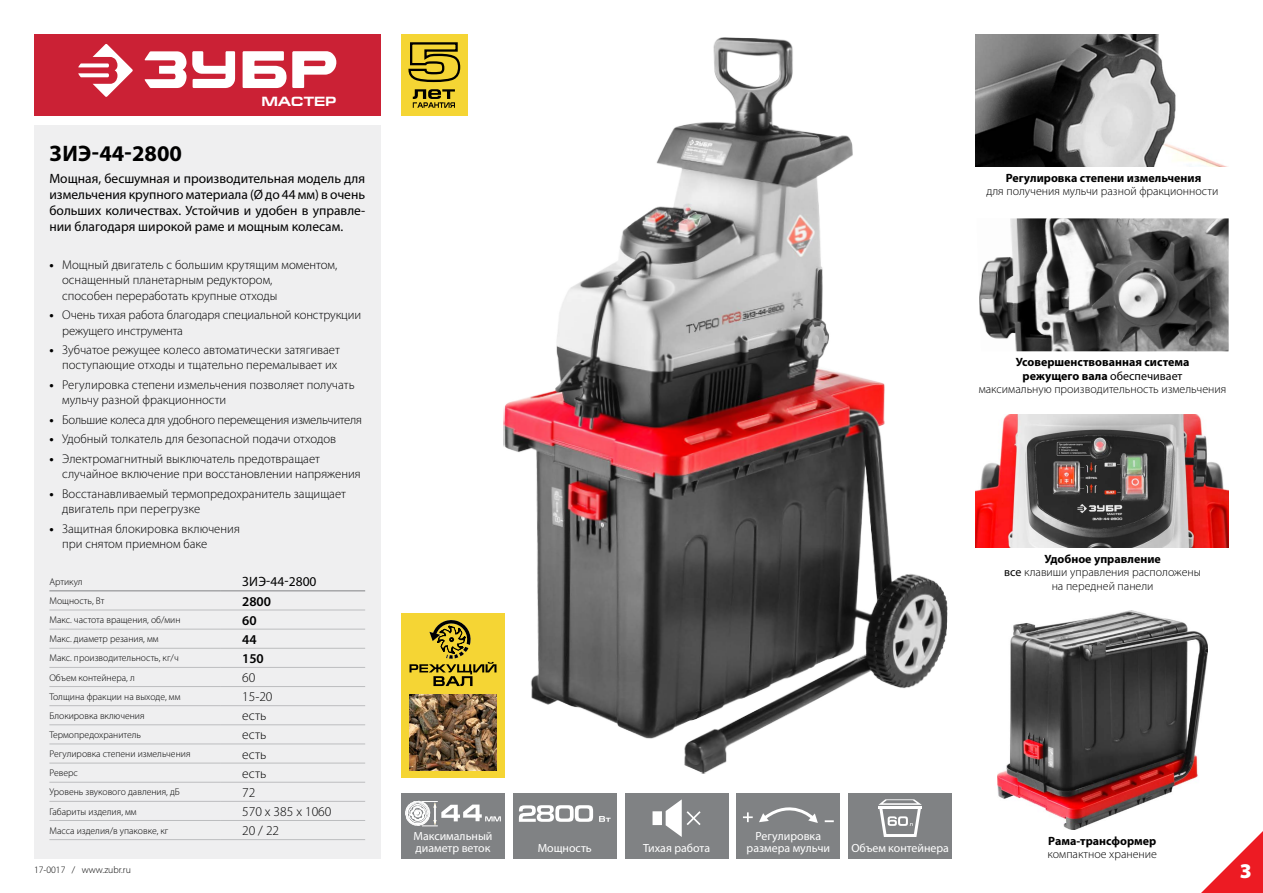
<style>
.page{position:relative;width:1263px;height:893px;background:#fff}
.page>*{position:absolute;margin:0;border:0;box-sizing:border-box;transform-origin:0 0}
.t1{font:700 22.5px "Myriad Pro";color:#000}
.t2{font:900 21px "Myriad Pro";color:#fff}
.t3{font:13.5px/16.2px "Myriad Pro";color:#000;text-align:justify}
.t4{font:300 13.5px "Myriad Pro";color:#000}
.t5{font:600 13.5px "Myriad Pro";color:#000}
.t6{font:700 13.5px "Europe Ext";color:#fff}
.t7{font:300 12.75px/15.3px "Myriad Pro";color:#000}
.t8{font:300 12.75px "Myriad Pro";letter-spacing:-.02em;color:#000}
.t9{font:300 12px/13.5px "Myriad Pro";color:#000;text-align:center}
.t10{font:700 12px "Myriad Pro";color:#000}
.t11{font:11.85px/11.2px "Myriad Pro";color:#fff;text-align:center}
.t12{font:300 9.75px "Myriad Pro";color:#000}
.s1{font-weight:700}
.s2{font-weight:400}
</style>
<div class="page">
<div style="left:34px;top:125px;width:347px;height:734px;background:#efeff0"></div>
<div style="left:34px;top:34px;width:347px;height:82px;background:#cb2135"></div>
<hr style="left:49px;top:590px;width:172px;height:1px;background:#808284">
<hr style="left:221px;top:590px;width:144px;height:1px;background:#808284">
<hr style="left:49px;top:610px;width:172px;height:1px;background:#bcbdbf">
<hr style="left:221px;top:610px;width:144px;height:1px;background:#bcbdbf">
<hr style="left:49px;top:629px;width:172px;height:1px;background:#bcbdbf">
<hr style="left:221px;top:629px;width:144px;height:1px;background:#bcbdbf">
<hr style="left:49px;top:648px;width:172px;height:1px;background:#bcbdbf">
<hr style="left:221px;top:648px;width:144px;height:1px;background:#bcbdbf">
<hr style="left:49px;top:667px;width:172px;height:1px;background:#bcbdbf">
<hr style="left:221px;top:667px;width:144px;height:1px;background:#bcbdbf">
<hr style="left:49px;top:686px;width:172px;height:1px;background:#bcbdbf">
<hr style="left:221px;top:686px;width:144px;height:1px;background:#bcbdbf">
<hr style="left:49px;top:705px;width:172px;height:1px;background:#bcbdbf">
<hr style="left:221px;top:705px;width:144px;height:1px;background:#bcbdbf">
<hr style="left:49px;top:724px;width:172px;height:1px;background:#bcbdbf">
<hr style="left:221px;top:724px;width:144px;height:1px;background:#bcbdbf">
<hr style="left:49px;top:744px;width:172px;height:1px;background:#bcbdbf">
<hr style="left:221px;top:744px;width:144px;height:1px;background:#bcbdbf">
<hr style="left:49px;top:763px;width:172px;height:1px;background:#bcbdbf">
<hr style="left:221px;top:763px;width:144px;height:1px;background:#bcbdbf">
<hr style="left:49px;top:782px;width:172px;height:1px;background:#bcbdbf">
<hr style="left:221px;top:782px;width:144px;height:1px;background:#bcbdbf">
<hr style="left:49px;top:801px;width:172px;height:1px;background:#bcbdbf">
<hr style="left:221px;top:801px;width:144px;height:1px;background:#bcbdbf">
<hr style="left:49px;top:820px;width:172px;height:1px;background:#bcbdbf">
<hr style="left:221px;top:820px;width:144px;height:1px;background:#bcbdbf">
<hr style="left:49px;top:839px;width:172px;height:1px;background:#bcbdbf">
<hr style="left:221px;top:839px;width:144px;height:1px;background:#bcbdbf">
<svg style="left:78px;top:44px;width:55px;height:53px"></svg>
<svg style="left:144px;top:51px;width:192px;height:37px"></svg>
<svg style="left:1201px;top:831px;width:62px;height:62px"></svg>
<img style="left:503px;top:37px;width:445px;height:737px">
<img style="left:976px;top:415px;width:252px;height:133px">
<img style="left:997px;top:610px;width:211px;height:220px">
<img style="left:976px;top:34px;width:252px;height:133px">
<div style="left:848px;top:794px;width:104px;height:65px;background:#808284"></div>
<svg style="left:878px;top:799px;width:44px;height:38px"></svg>
<div style="left:736px;top:794px;width:104px;height:65px;background:#808284"></div>
<svg style="left:743px;top:812px;width:10px;height:10px"></svg>
<svg style="left:825px;top:820px;width:9px;height:2px"></svg>
<svg style="left:759px;top:807px;width:59px;height:16px"></svg>
<div style="left:401px;top:794px;width:104px;height:65px;background:#808284"></div>
<svg style="left:405px;top:801px;width:96px;height:26px"></svg>
<div style="left:625px;top:794px;width:103px;height:65px;background:#808284"></div>
<svg style="left:652px;top:799px;width:49px;height:38px"></svg>
<div style="left:513px;top:794px;width:104px;height:65px;background:#808284"></div>
<svg style="left:599px;top:816px;width:12px;height:6px"></svg>
<svg style="left:519px;top:805px;width:74px;height:17px"></svg>
<div style="left:401px;top:34px;width:67px;height:82px;background:#f5d534"></div>
<svg style="left:408px;top:42px;width:53px;height:41px"></svg>
<svg style="left:413px;top:89px;width:42px;height:19px"></svg>
<img style="left:979px;top:218px;width:249px;height:133px">
<div style="left:401px;top:613px;width:104px;height:165px;background:#f5d534"></div>
<img style="left:410px;top:694px;width:86px;height:76px">
<svg style="left:409px;top:620px;width:87px;height:66px"></svg>
<h1 class="t1" style="left:50px;top:139px;width:134px">ЗИЭ-44-2800</h1>
<p class="t6" style="left:261px;top:94px;width:76px">мастер</p>
<p class="t3" style="left:49px;top:170px;width:317px">Мощная, бесшумная и производительная модель для измельчения крупного материала (Ø до 44 мм) в очень больших количествах. Устойчив и удобен в управле&shy;нии благодаря широкой раме и мощным колесам.</p>
<p class="t7" style="left:62px;top:257px;width:277px;text-indent:-13px"><span class="s1">•</span> Мощный двигатель с большим крутящим моментом, оснащенный планетарным редуктором,<br>способен переработать крупные отходы</p>
<p class="t7" style="left:62px;top:307px;width:300px;text-indent:-13px"><span class="s1">•</span> Очень тихая работа благодаря специальной конструкции режущего инструмента</p>
<p class="t7" style="left:49px;top:342px;width:292px;text-align:right"><span class="s1">•</span> Зубчатое режущее колесо автоматически затягивает поступающие отходы и тщательно перемалывает их</p>
<p class="t7" style="left:62px;top:377px;width:294px;text-indent:-13px"><span class="s1">•</span> Регулировка степени измельчения позволяет получать мульчу разной фракционности</p>
<p class="t8" style="left:49px;top:412px;width:314px"><span class="s1">•</span> Большие колеса для удобного перемещения измельчителя</p>
<p class="t7" style="left:49px;top:431px;width:288px"><span class="s1">•</span> Удобный толкатель для безопасной подачи отходов</p>
<p class="t7" style="left:62px;top:451px;width:300px;text-indent:-13px"><span class="s1">•</span> Электромагнитный выключатель предотвращает случайное включение при восстановлении напряжения</p>
<p class="t7" style="left:62px;top:486px;width:285px;text-indent:-13px"><span class="s1">•</span> Восстанавливаемый термопредохранитель защищает двигатель при перегрузке</p>
<p class="t7" style="left:62px;top:521px;width:179px;text-indent:-13px"><span class="s1">•</span> Защитная блокировка включения при снятом приемном баке</p>
<p class="t12" style="left:49px;top:576px;width:35px">Артикул</p>
<p class="t3" style="left:242px;top:573px;width:76px">ЗИЭ-44-2800</p>
<p class="t12" style="left:49px;top:595px;width:56px">Мощность, Вт</p>
<p class="t5" style="left:242px;top:592px;width:30px">2800</p>
<p class="t12" style="left:49px;top:614px;width:133px">Макс. частота вращения, об/мин</p>
<p class="t5" style="left:242px;top:611px;width:16px">60</p>
<p class="t12" style="left:49px;top:633px;width:111px">Макс. диаметр резания, мм</p>
<p class="t5" style="left:242px;top:631px;width:16px">44</p>
<p class="t12" style="left:49px;top:652px;width:131px">Макс. производительность, кг/ч</p>
<p class="t5" style="left:242px;top:650px;width:23px">150</p>
<p class="t12" style="left:49px;top:671px;width:87px">Объем контейнера, л</p>
<p class="t4" style="left:242px;top:669px;width:15px">60</p>
<p class="t12" style="left:49px;top:691px;width:132px">Толщина фракции на выходе, мм</p>
<p class="t4" style="left:242px;top:688px;width:32px">15-20</p>
<p class="t12" style="left:49px;top:710px;width:97px">Блокировка включения</p>
<p class="t4" style="left:242px;top:708px;width:26px">есть</p>
<p class="t12" style="left:49px;top:729px;width:93px">Термопредохранитель</p>
<p class="t4" style="left:242px;top:727px;width:26px">есть</p>
<p class="t12" style="left:49px;top:748px;width:143px">Регулировка степени измельчения</p>
<p class="t4" style="left:242px;top:746px;width:26px">есть</p>
<p class="t12" style="left:49px;top:767px;width:30px">Реверс</p>
<p class="t4" style="left:242px;top:765px;width:26px">есть</p>
<p class="t12" style="left:49px;top:786px;width:132px">Уровень звукового давления, дБ</p>
<p class="t4" style="left:242px;top:784px;width:15px">72</p>
<p class="t12" style="left:49px;top:805px;width:89px">Габариты изделия, мм</p>
<p class="t4" style="left:242px;top:803px;width:91px">570 x 385 x 1060</p>
<p class="t12" style="left:49px;top:825px;width:121px">Масса изделия/в упаковке, кг</p>
<p class="t4" style="left:242px;top:822px;width:39px">20 / 22</p>
<p class="t12" style="left:34px;top:863px;width:99px">17-0017 / www.zubr.ru</p>
<p class="t10" style="left:1006px;top:170px;width:197px">Регулировка степени измельчения</p>
<p class="t9" style="left:986px;top:184px;width:233px">для получения мульчи разной фракционности</p>
<p class="t9" style="left:979px;top:355px;width:249px"><span class="s1">Усовершенствованная система<br>режущего вала</span> <span class="s2">обеспечивает<br></span>максимальную производительность измельчения</p>
<p class="t9" style="left:1004px;top:552px;width:198px"><span class="s1">Удобное управление<br></span><span class="s2">все</span> клавиши управления расположены на передней панели</p>
<p class="t11" style="left:413px;top:831px;width:81px;text-align:left">Максимальный диаметр веток</p>
<p class="t11" style="left:538px;top:842px;width:56px">Мощность</p>
<p class="t11" style="left:643px;top:842px;width:68px">Тихая работа</p>
<p class="t11" style="left:747px;top:831px;width:85px">Регулировка размера мульчи</p>
<p class="t11" style="left:851px;top:842px;width:99px">Объем контейнера</p>
<p class="t10" style="left:1048px;top:833px;width:109px">Рама-трансформер</p>
<p class="t9" style="left:1047px;top:847px;width:111px">компактное хранение</p>
<h2 class="t2" style="left:1240px;top:856px;width:14px">3</h2>
</div>
